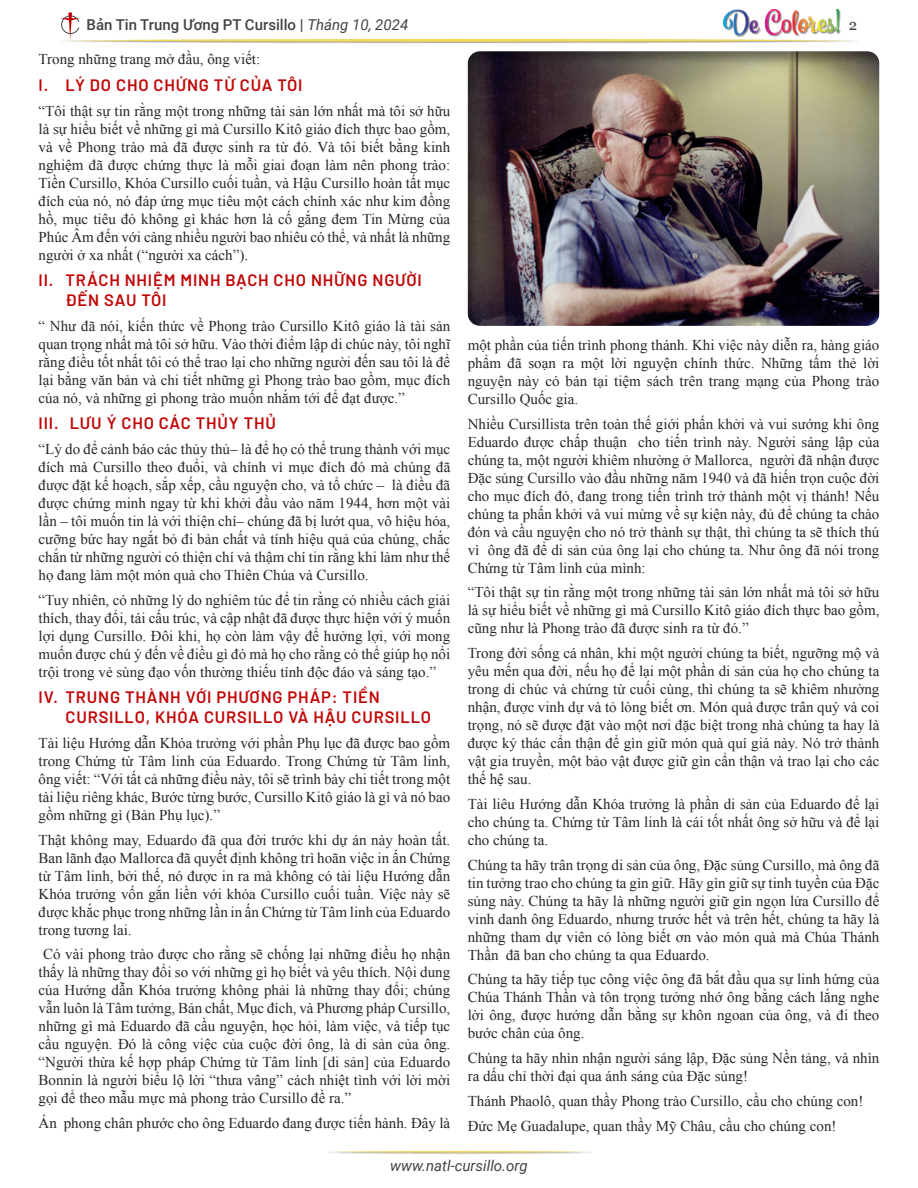
<style>
.page{position:relative;width:918px;height:1188px;background:#fff}
.page>*{position:absolute;margin:0;border:0;box-sizing:border-box;transform-origin:0 0}
.t1{font:600 16.5px/19.8px "Barlow";letter-spacing:.05em;color:#c10505}
.Times_NR_10_12_body{font:15px/18px "Times New Roman";color:#282526;text-align:justify}
.t2{font:500 15px "Roboto";color:#434343}
.t3{font:italic 15px "Roboto";color:#434343}
.t4{font:15px "Georgia";color:#3f3f3f}
.s1{font-weight:400;font-style:italic}
</style>
<div class="page">
<div style="left:467px;top:51px;width:415px;height:278px;background:#231f20;opacity:.4"></div>
<hr style="left:328px;top:1151px;width:264px;height:3px;background:#231f20;opacity:.45">
<svg style="left:328px;top:1151px;width:262px;height:2px"></svg>
<hr style="left:61px;top:39px;width:798px;height:4px;background:#231f20;opacity:.45">
<svg style="left:61px;top:13px;width:796px;height:29px"></svg>
<div style="left:724px;top:10px;width:116px;height:27px;background:#231f20;opacity:.5"></div>
<img style="left:724px;top:10px;width:115px;height:25px">
<p class="t2" style="left:87px;top:14px;width:323px">Bản Tin Trung Ương PT Cursillo | <span class="s1">Tháng 10, 2024</span></p>
<p class="t4" style="left:849px;top:14px;width:10px">2</p>
<p class="Times_NR_10_12_body" style="left:39px;top:50px;width:223px">Trong những trang mở đầu, ông viết:</p>
<p class="t1" style="left:39px;top:74px;width:266px">I. LÝ DO CHO CHỨNG TỪ CỦA TÔI</p>
<p class="Times_NR_10_12_body" style="left:39px;top:101px;width:413px">“Tôi thật sự tin rằng một trong những tài sản lớn nhất mà tôi sở hữu là sự hiểu biết về những gì mà Cursillo Kitô giáo đích thực bao gồm, và về Phong trào mà đã được sinh ra từ đó. Và tôi biết bằng kinh nghiệm đã được chứng thực là mỗi giai đoạn làm nên phong trào:<br>Tiền Cursillo, Khóa Cursillo cuối tuần, và Hậu Cursillo hoàn tất mục đích của nó, nó đáp ứng mục tiêu một cách chính xác như kim đồng hồ, mục tiêu đó không gì khác hơn là cố gắng đem Tin Mừng của Phúc Âm đến với càng nhiều người bao nhiêu có thể, và nhất là những người ở xa nhất (“người xa cách”).</p>
<p class="t1" style="left:66px;top:269px;width:358px;text-indent:-27px">II. TRÁCH NHIỆM MINH BẠCH CHO NHỮNG NGƯỜI<br>ĐẾN SAU TÔI</p>
<p class="Times_NR_10_12_body" style="left:39px;top:317px;width:413px">“ Như đã nói, kiến thức về Phong trào Cursillo Kitô giáo là tài sản quan trọng nhất mà tôi sở hữu. Vào thời điểm lập di chúc này, tôi nghĩ rằng điều tốt nhất tôi có thể trao lại cho những người đến sau tôi là để lại bằng văn bản và chi tiết những gì Phong trào bao gồm, mục đích của nó, và những gì phong trào muốn nhắm tới để đạt được.”</p>
<p class="t1" style="left:39px;top:412px;width:239px">III. LƯU Ý CHO CÁC THỦY THỦ</p>
<p class="Times_NR_10_12_body" style="left:39px;top:440px;width:413px">“Lý do để cảnh báo các thủy thủ– là để họ có thể trung thành với mục đích mà Cursillo theo đuổi, và chính vì mục đích đó mà chúng đã được đặt kế hoạch, sắp xếp, cầu nguyện cho, và tổ chức – là điều đã được chứng minh ngay từ khi khởi đầu vào năm 1944, hơn một vài lần – tôi muốn tin là với thiện chí– chúng đã bị lướt qua, vô hiệu hóa, cưỡng bức hay ngắt bỏ đi bản chất và tính hiệu quả của chúng, chắc chắn từ những người có thiện chí và thậm chí tin rằng khi làm như thế họ đang làm một món quà cho Thiên Chúa và Cursillo.</p>
<p class="Times_NR_10_12_body" style="left:39px;top:591px;width:413px">“Tuy nhiên, có những lý do nghiêm túc để tin rằng có nhiều cách giải thích, thay đổi, tái cấu trúc, và cập nhật đã được thực hiện với ý muốn lợi dụng Cursillo. Đôi khi, họ còn làm vậy để hưởng lợi, với mong muốn được chú ý đến về điều gì đó mà họ cho rằng có thể giúp họ nổi trội trong vẻ sùng đạo vốn thường thiếu tính độc đáo và sáng tạo.”</p>
<p class="t1" style="left:66px;top:686px;width:367px;text-indent:-27px">IV. TRUNG THÀNH VỚI PHƯƠNG PHÁP: TIỀN<br>CURSILLO, KHÓA CURSILLO VÀ HẬU CURSILLO</p>
<p class="Times_NR_10_12_body" style="left:39px;top:734px;width:413px">Tài liệu Hướng dẫn Khóa trưởng với phần Phụ lục đã được bao gồm trong Chứng từ Tâm linh của Eduardo. Trong Chứng từ Tâm linh, ông viết: “Với tất cả những điều này, tôi sẽ trình bày chi tiết trong một tài liệu riêng khác, Bước từng bước, Cursillo Kitô giáo là gì và nó bao gồm những gì (Bản Phụ lục).”</p>
<p class="Times_NR_10_12_body" style="left:39px;top:830px;width:413px">Thật không may, Eduardo đã qua đời trước khi dự án này hoàn tất.<br>Ban lãnh đạo Mallorca đã quyết định không trì hoãn việc in ấn Chứng từ Tâm linh, bởi thế, nó được in ra mà không có tài liệu Hướng dẫn Khóa trưởng vốn gắn liền với khóa Cursillo cuối tuần. Việc này sẽ được khắc phục trong những lần in ấn Chứng từ Tâm linh của Eduardo trong tương lai.</p>
<p class="Times_NR_10_12_body" style="left:39px;top:945px;width:413px;text-indent:5px">Có vài phong trào được cho rằng sẽ chống lại những điều họ nhận thấy là những thay đổi so với những gì họ biết và yêu thích. Nội dung của Hướng dẫn Khóa trưởng không phải là những thay đổi; chúng vẫn luôn là Tâm tưởng, Bản chất, Mục đích, và Phương pháp Cursillo, những gì mà Eduardo đã cầu nguyện, học hỏi, làm việc, và tiếp tục cầu nguyện. Đó là công việc của cuộc đời ông, là di sản của ông. “Người thừa kế hợp pháp Chứng từ Tâm linh [di sản] của Eduardo Bonnin là người biểu lộ lời “thưa vâng” cách nhiệt tình với lời mời gọi để theo mẫu mực mà phong trào Cursillo đề ra.”</p>
<p class="Times_NR_10_12_body" style="left:39px;top:1114px;width:413px">Án phong chân phước cho ông Eduardo đang được tiến hành. Đây là</p>
<p class="Times_NR_10_12_body" style="left:468px;top:336px;width:413px">một phần của tiến trình phong thánh. Khi việc này diễn ra, hàng giáo phẩm đã soạn ra một lời nguyện chính thức. Những tấm thẻ lời nguyện này có bán tại tiệm sách trên trang mạng của Phong trào Cursillo Quốc gia.</p>
<p class="Times_NR_10_12_body" style="left:468px;top:414px;width:413px">Nhiều Cursillista trên toàn thế giới phấn khởi và vui sướng khi ông Eduardo được chấp thuận cho tiến trình này. Người sáng lập của chúng ta, một người khiêm nhường ở Mallorca, người đã nhận được Đặc sủng Cursillo vào đầu những năm 1940 và đã hiến trọn cuộc đời cho mục đích đó, đang trong tiến trình trở thành một vị thánh! Nếu chúng ta phấn khởi và vui mừng về sự kiện này, đủ để chúng ta chào đón và cầu nguyện cho nó trở thành sự thật, thì chúng ta sẽ thích thú vì ông đã để di sản của ông lại cho chúng ta. Như ông đã nói trong Chứng từ Tâm linh của mình:</p>
<p class="Times_NR_10_12_body" style="left:468px;top:583px;width:413px">“Tôi thật sự tin rằng một trong những tài sản lớn nhất mà tôi sở hữu là sự hiểu biết về những gì mà Cursillo Kitô giáo đích thực bao gồm, cũng như là Phong trào đã được sinh ra từ đó.”</p>
<p class="Times_NR_10_12_body" style="left:468px;top:644px;width:413px">Trong đời sống cá nhân, khi một người chúng ta biết, ngưỡng mộ và yêu mến qua đời, nếu họ để lại một phần di sản của họ cho chúng ta trong di chúc và chứng từ cuối cùng, thì chúng ta sẽ khiêm nhường nhận, được vinh dự và tỏ lòng biết ơn. Món quà được trân quý và coi trọng, nó sẽ được đặt vào một nơi đặc biệt trong nhà chúng ta hay là được ký thác cẩn thận để gìn giữ món quà quí giá này. Nó trở thành vật gia truyền, một bảo vật được giữ gìn cẩn thận và trao lại cho các thế hệ sau.</p>
<p class="Times_NR_10_12_body" style="left:468px;top:795px;width:413px">Tài liêu Hướng dẫn Khóa trưởng là phần di sản của Eduardo để lại cho chúng ta. Chứng từ Tâm linh là cái tốt nhất ông sở hữu và để lại cho chúng ta.</p>
<p class="Times_NR_10_12_body" style="left:468px;top:855px;width:413px">Chúng ta hãy trân trọng di sản của ông, Đặc sủng Cursillo, mà ông đã tin tưởng trao cho chúng ta gìn giữ. Hãy gìn giữ sự tinh tuyền của Đặc sủng này. Chúng ta hãy là những người giữ gìn ngọn lửa Cursillo để vinh danh ông Eduardo, nhưng trước hết và trên hết, chúng ta hãy là những tham dự viên có lòng biết ơn vào món quà mà Chúa Thánh Thần đã ban cho chúng ta qua Eduardo.</p>
<p class="Times_NR_10_12_body" style="left:468px;top:970px;width:413px">Chúng ta hãy tiếp tục công việc ông đã bắt đầu qua sự linh hứng của Chúa Thánh Thần và tôn trọng tưởng nhớ ông bằng cách lắng nghe lời ông, được hướng dẫn bằng sự khôn ngoan của ông, và đi theo bước chân của ông.</p>
<p class="Times_NR_10_12_body" style="left:468px;top:1049px;width:413px">Chúng ta hãy nhìn nhận người sáng lập, Đặc sủng Nền tảng, và nhìn ra dấu chỉ thời đại qua ánh sáng của Đặc sủng!</p>
<p class="Times_NR_10_12_body" style="left:468px;top:1092px;width:397px">Thánh Phaolô, quan thầy Phong trào Cursillo, cầu cho chúng con!</p>
<p class="Times_NR_10_12_body" style="left:468px;top:1116px;width:370px">Đức Mẹ Guadalupe, quan thầy Mỹ Châu, cầu cho chúng con!</p>
<p class="t3" style="left:390px;top:1155px;width:139px">www.natl-cursillo.org</p>
</div>
